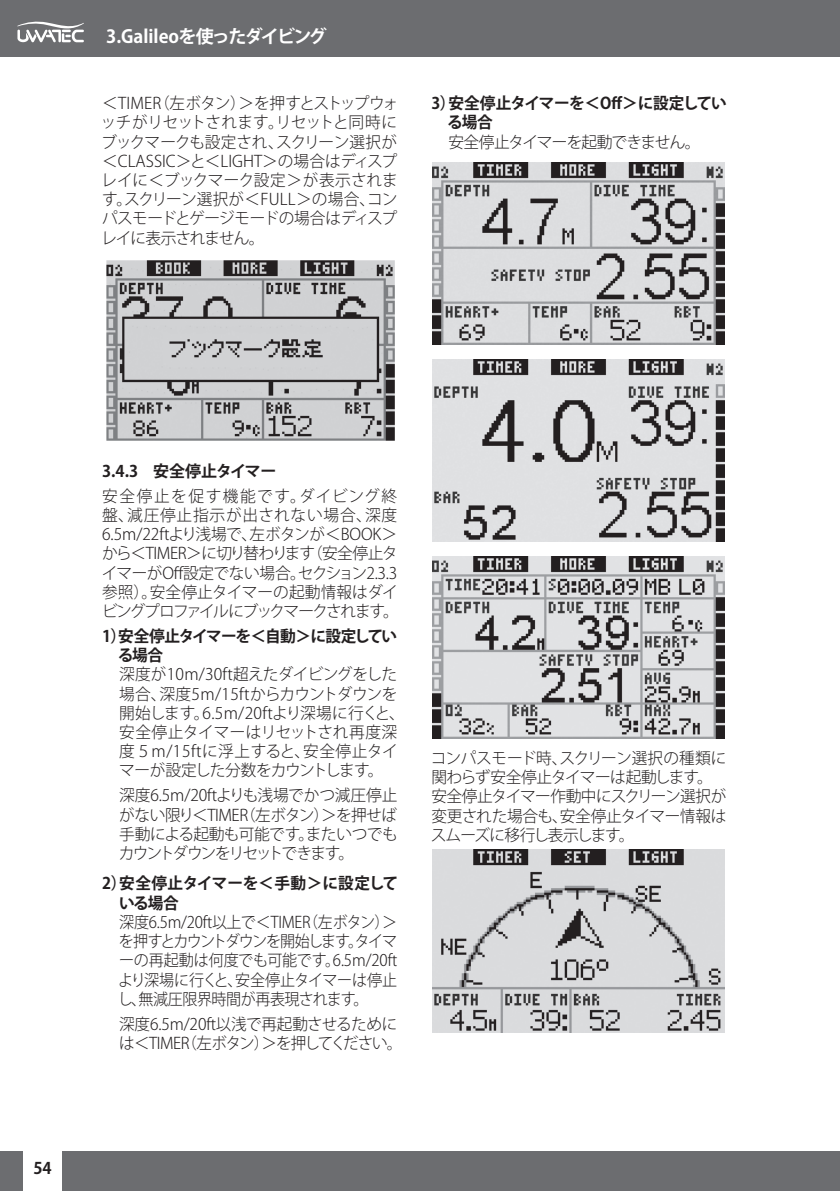
<style>
.page{position:relative;width:840px;height:1191px;background:#fff}
.page>*{position:absolute;margin:0;border:0;box-sizing:border-box;transform-origin:0 0}
.t1{font:700 18px "Koz Go Pro";letter-spacing:-.04em;color:#fff}
.NORMALE{font:300 16px/19.2px "Koz Go Pro";letter-spacing:-.045em;color:#231f20;text-align:justify}
.normale_spazio_sotto{font:300 16px/19.2px "Koz Go Pro";letter-spacing:-.03em;color:#231f20}
.normale_spazio_sotto-2{font:300 16px/19.2px "Koz Go Pro";letter-spacing:-.03em;color:#231f20;text-align:justify;scale:.94 1}
.normale_spazio_sotto-3{font:700 16px/19.2px "Koz Go Pro";letter-spacing:-.045em;color:#231f20}
.normale_spazio_sotto-4{font:700 16px/19.2px "Koz Go Pro";letter-spacing:-.015em;color:#231f20}
.normale_spazio_sotto-5{font:300 16px "Koz Go Pro";letter-spacing:-.05em;color:#231f20}
.sottotitolo-2{font:700 16px "Koz Go Pro";letter-spacing:-.03em;color:#231f20}
</style>
<div class="page">
<hr style="left:839px;top:0;width:1px;height:57px;background:#6c6d70">
<div style="left:62px;top:1151px;width:777px;height:40px;background:#6c6d70"></div>
<hr style="left:839px;top:1151px;width:1px;height:40px;background:#6c6d70">
<div style="left:0;top:1151px;width:23px;height:40px;background:#6c6d70"></div>
<div style="left:0;top:0;width:839px;height:57px;background:#6c6d70"></div>
<svg style="left:17px;top:22px;width:67px;height:20px"></svg>
<img style="left:106px;top:260px;width:289px;height:181px">
<img style="left:432px;top:162px;width:292px;height:183px">
<img style="left:432px;top:359px;width:292px;height:183px">
<img style="left:432px;top:556px;width:292px;height:183px">
<img style="left:432px;top:849px;width:292px;height:183px">
<p class="t1" style="left:106px;top:25px;width:222px">3.Galileoを使ったダイビング</p>
<p class="NORMALE" style="left:101px;top:94px;width:299px">＜TIMER（左ボタン）＞を押すとストップウォッチがリセットされます。リセットと同時にブックマークも設定され、スクリーン選択が＜CLASSIC＞と＜LIGHT＞の場合はディスプレイに＜ブックマーク設定＞が表示されます。スクリーン選択が＜FULL＞の場合、コンパスモードとゲージモードの場合はディスプレイに表示されません。</p>
<p class="normale_spazio_sotto-3" style="left:447px;top:95px;width:281px;text-indent:-16px">3）安全停止タイマーを＜Off＞に設定している場合</p>
<p class="normale_spazio_sotto-5" style="left:448px;top:131px;width:253px">安全停止タイマーを起動できません。</p>
<p class="normale_spazio_sotto-3" style="left:33px;top:1159px;width:20px">54</p>
<p class="sottotitolo-2" style="left:102px;top:461px;width:176px">3.4.3 安全停止タイマー</p>
<p class="NORMALE" style="left:102px;top:486px;width:298px">安全停止を促す機能です。ダイビング終盤、減圧停止指示が出されない場合、深度6.5m/22ftより浅場で、左ボタンが＜BOOK＞から＜TIMER＞に切り替わります（安全停止タイマーがOff設定でない場合。セクション2.3.3参照）。安全停止タイマーの起動情報はダイビングプロファイルにブックマークされます。</p>
<p class="normale_spazio_sotto-3" style="left:118px;top:627px;width:281px;text-indent:-16px">1）安全停止タイマーを＜自動＞に設定している場合</p>
<p class="normale_spazio_sotto" style="left:119px;top:665px;width:287px">深度が10m/30ft超えたダイビングをした場合、深度5m/15ftからカウントダウンを開始します。6.5m/20ftより深場に行くと、安全停止タイマーはリセットされ再度深度５m/15ftに浮上すると、安全停止タイマーが設定した分数をカウントします。</p>
<p class="normale_spazio_sotto" style="left:119px;top:786px;width:280px;text-align:justify">深度6.5m/20ftよりも浅場でかつ減圧停止がない限り＜TIMER（左ボタン）＞を押せば手動による起動も可能です。またいつでもカウントダウンをリセットできます。</p>
<p class="normale_spazio_sotto-4" style="left:119px;top:875px;width:280px;text-indent:-17px">2）安全停止タイマーを＜手動＞に設定している場合</p>
<p class="normale_spazio_sotto-2" style="left:118px;top:912px;width:299px">深度6.5m/20ft以上で＜TIMER（左ボタン）＞を押すとカウントダウンを開始します。タイマーの再起動は何度でも可能です。6.5m/20ftより深場に行くと、安全停止タイマーは停止し、無減圧限界時間が再表現されます。</p>
<p class="normale_spazio_sotto" style="left:119px;top:1014px;width:284px">深度6.5m/20ft以浅で再起動させるためには＜TIMER（左ボタン）＞を押してください。</p>
<p class="NORMALE" style="left:430px;top:748px;width:297px">コンパスモード時、スクリーン選択の種類に関わらず安全停止タイマーは起動します。</p>
<p class="NORMALE" style="left:430px;top:787px;width:297px">安全停止タイマー作動中にスクリーン選択が変更された場合も、安全停止タイマー情報はスムーズに移行し表示します。</p>
</div>
